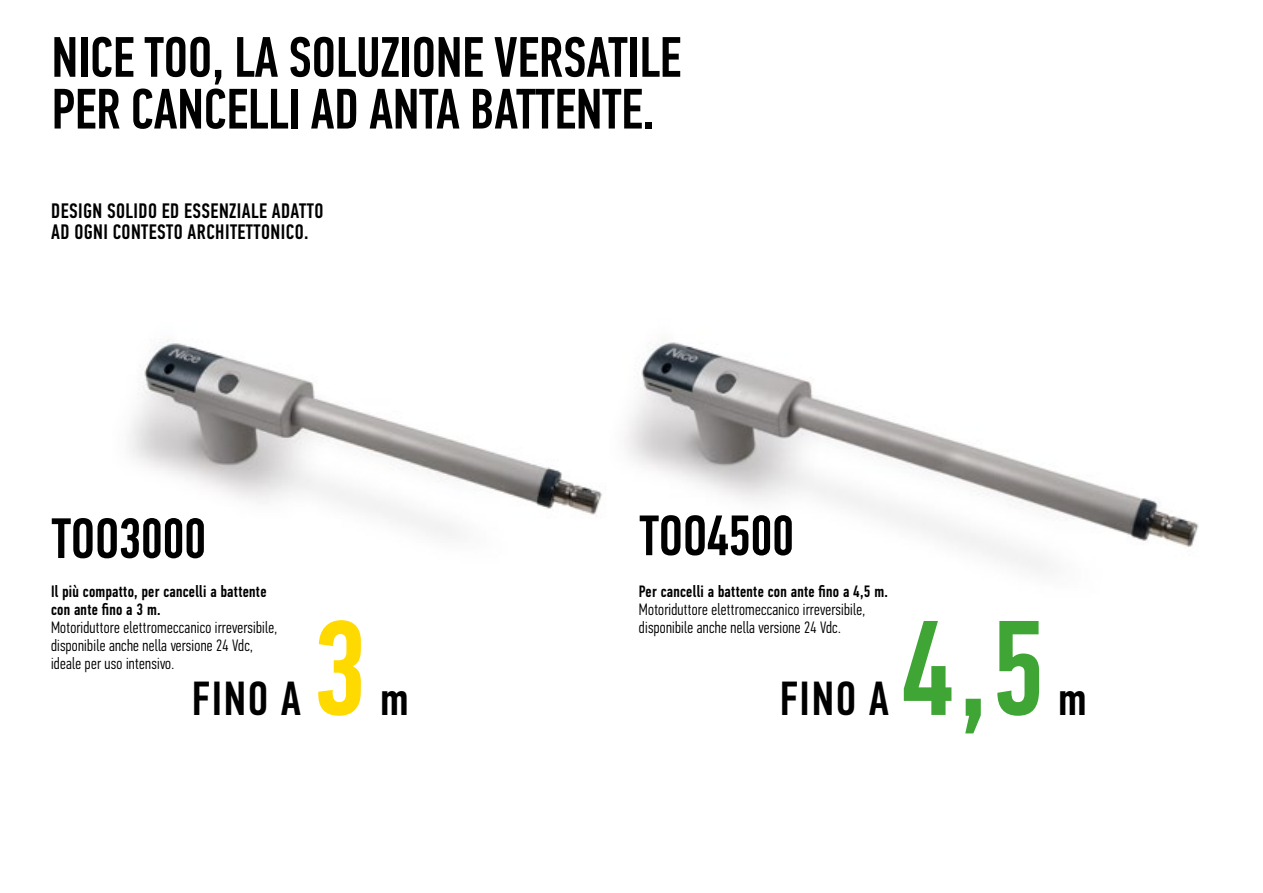
<style>
.page{position:relative;width:1263px;height:893px;background:#fff}
.page>*{position:absolute;margin:0;border:0;box-sizing:border-box;transform-origin:0 0}
.t1{font:500 135px "PF Din Text Comp Pro";color:#3fa535}
.t2{font:500 135px "PF Din Text Comp Pro";color:#ffda00}
.t3{font:500 57px/51.8px "PF Din Text Comp Pro";letter-spacing:-.005em;color:#000}
.t4{font:500 48px "PF Din Text Comp Pro";letter-spacing:.035em;color:#000}
.t5{font:500 21px/21px "PF Din Text Comp Pro";letter-spacing:.02em;color:#000}
.t6{font:300 16.5px/18px "PF Din Text Comp Pro";letter-spacing:.015em;color:#000}
.t7{font:500 16.5px/18px "PF Din Text Comp Pro";letter-spacing:.015em;color:#000}
</style>
<div class="page">
<img style="left:129px;top:340px;width:470px;height:197px">
<img style="left:599px;top:341px;width:600px;height:229px">
<h2 class="t3" style="left:52px;top:32px;width:631px">NICE TOO, LA SOLUZIONE VERSATILE<br>PER CANCELLI AD ANTA BATTENTE.</h2>
<p class="t5" style="left:51px;top:200px;width:274px">DESIGN SOLIDO ED ESSENZIALE ADATTO<br>AD OGNI CONTESTO ARCHITETTONICO.</p>
<h2 class="t3" style="left:52px;top:513px;width:157px">TOO3000</h2>
<h2 class="t3" style="left:639px;top:510px;width:157px">TOO4500</h2>
<p class="t7" style="left:51px;top:582px;width:217px">Il più compatto, per cancelli a battente con ante fino a 3 m.</p>
<p class="t6" style="left:51px;top:618px;width:228px">Motoriduttore elettromeccanico irreversibile, disponibile anche nella versione 24 Vdc, ideale per uso intensivo.</p>
<p class="t7" style="left:639px;top:582px;width:251px">Per cancelli a battente con ante fino a 4,5 m.</p>
<p class="t6" style="left:639px;top:600px;width:228px">Motoriduttore elettromeccanico irreversibile, disponibile anche nella versione 24 Vdc.</p>
<h1 class="t2" style="left:313px;top:590px;width:56px">3</h1>
<h3 class="t4" style="left:192px;top:671px;width:111px">FINO A</h3>
<h3 class="t4" style="left:380px;top:671px;width:30px">m</h3>
<h3 class="t4" style="left:780px;top:671px;width:111px">FINO A</h3>
<h1 class="t1" style="left:901px;top:590px;width:146px">4,5</h1>
<h3 class="t4" style="left:1058px;top:671px;width:30px">m</h3>
</div>
